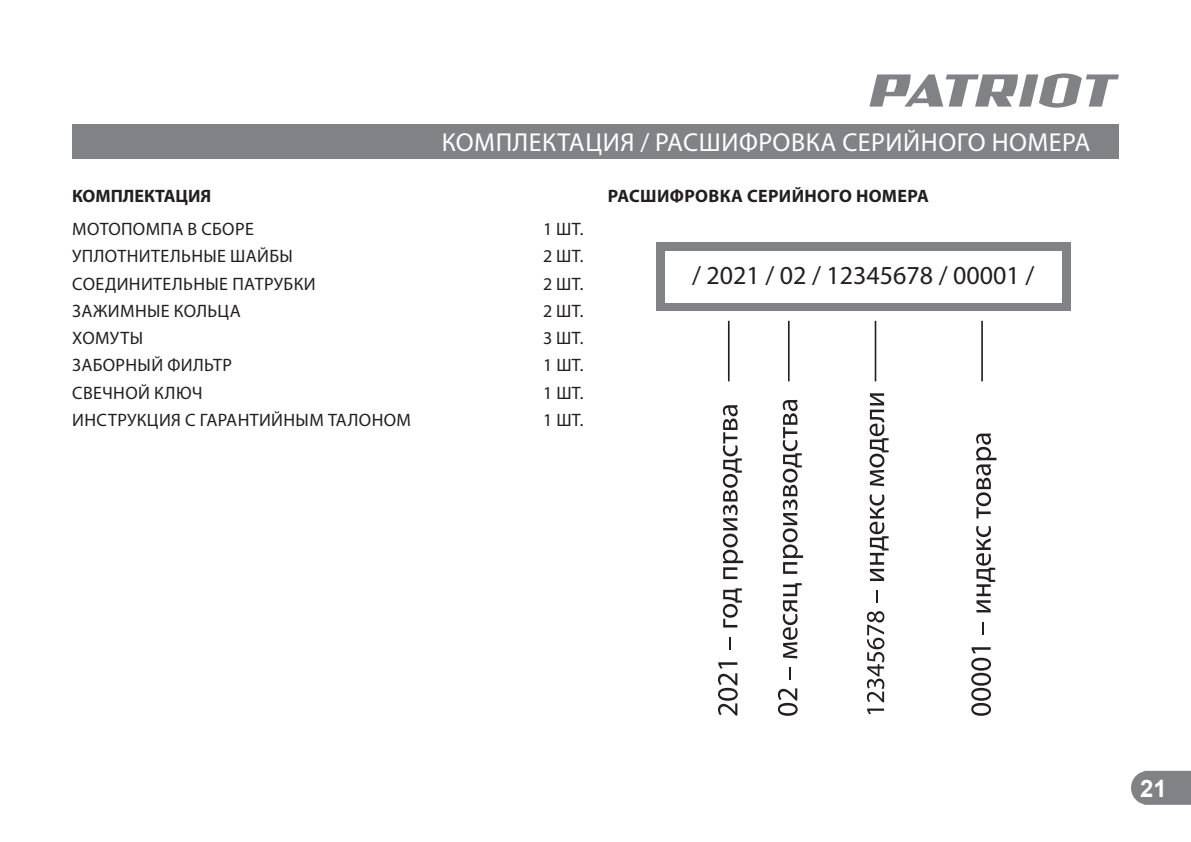
<style>
.page{position:relative;width:1191px;height:842px;background:#fff}
.page>*{position:absolute;margin:0;border:0;box-sizing:border-box;transform-origin:0 0}
.t1{font:26px "Myriad Pro";letter-spacing:.02em;color:#fff}
.t2{font:26px "Myriad Pro";color:#231f20}
.t3{font:700 24px "Arial";color:#fff}
.t4{font:18px "Myriad Pro";letter-spacing:.02em;color:#231f20}
.t5{font:700 18px "Myriad Pro";letter-spacing:.02em;color:#231f20}
.t6{font:700 18px "Myriad Pro";color:#231f20}
</style>
<div class="page">
<svg style="left:1131px;top:771px;width:60px;height:34px;background:#888a8c"></svg>
<svg style="left:869px;top:73px;width:250px;height:35px"></svg>
<div style="left:72px;top:124px;width:1047px;height:34px;background:#808285"></div>
<svg style="left:718px;top:662px;width:19px;height:53px"></svg>
<svg style="left:729px;top:637px;width:2px;height:13px"></svg>
<svg style="left:723px;top:588px;width:19px;height:39px"></svg>
<svg style="left:723px;top:405px;width:20px;height:174px"></svg>
<svg style="left:778px;top:688px;width:19px;height:28px"></svg>
<svg style="left:789px;top:667px;width:1px;height:13px"></svg>
<svg style="left:782px;top:583px;width:20px;height:75px"></svg>
<svg style="left:782px;top:400px;width:21px;height:174px"></svg>
<svg style="left:867px;top:708px;width:17px;height:6px"></svg>
<svg style="left:867px;top:611px;width:17px;height:91px"></svg>
<svg style="left:876px;top:590px;width:1px;height:13px"></svg>
<svg style="left:869px;top:494px;width:19px;height:87px"></svg>
<svg style="left:869px;top:393px;width:19px;height:93px"></svg>
<svg style="left:971px;top:647px;width:20px;height:69px"></svg>
<svg style="left:982px;top:622px;width:2px;height:12px"></svg>
<svg style="left:976px;top:526px;width:19px;height:86px"></svg>
<svg style="left:976px;top:433px;width:20px;height:85px"></svg>
<hr style="left:728px;top:321px;width:1px;height:60px;background:#231f20">
<hr style="left:788px;top:321px;width:1px;height:60px;background:#231f20">
<hr style="left:874px;top:321px;width:2px;height:60px;background:#231f20">
<hr style="left:981px;top:321px;width:2px;height:60px;background:#231f20">
<div style="left:656px;top:243px;width:414px;height:68px;background:#808285"></div>
<div style="left:664px;top:251px;width:397px;height:51px;background:#fff"></div>
<h1 class="t1" style="left:442px;top:129px;width:650px">КОМПЛЕКТАЦИЯ / РАСШИФРОВКА СЕРИЙНОГО НОМЕРА</h1>
<p class="t6" style="left:72px;top:187px;width:141px">КОМПЛЕКТАЦИЯ</p>
<p class="t4" style="left:72px;top:220px;width:183px">МОТОПОМПА В СБОРЕ</p>
<p class="t4" style="left:543px;top:220px;width:42px">1 ШТ.</p>
<p class="t4" style="left:72px;top:247px;width:222px">УПЛОТНИТЕЛЬНЫЕ ШАЙБЫ</p>
<p class="t4" style="left:543px;top:247px;width:42px">2 ШТ.</p>
<p class="t4" style="left:72px;top:274px;width:245px">СОЕДИНИТЕЛЬНЫЕ ПАТРУБКИ</p>
<p class="t4" style="left:543px;top:274px;width:42px">2 ШТ.</p>
<p class="t4" style="left:72px;top:302px;width:170px">ЗАЖИМНЫЕ КОЛЬЦА</p>
<p class="t4" style="left:543px;top:302px;width:42px">2 ШТ.</p>
<p class="t4" style="left:72px;top:329px;width:72px">ХОМУТЫ</p>
<p class="t4" style="left:543px;top:329px;width:42px">3 ШТ.</p>
<p class="t4" style="left:72px;top:356px;width:161px">ЗАБОРНЫЙ ФИЛЬТР</p>
<p class="t4" style="left:543px;top:356px;width:42px">1 ШТ.</p>
<p class="t4" style="left:72px;top:383px;width:132px">СВЕЧНОЙ КЛЮЧ</p>
<p class="t4" style="left:543px;top:383px;width:42px">1 ШТ.</p>
<p class="t4" style="left:72px;top:411px;width:340px">ИНСТРУКЦИЯ С ГАРАНТИЙНЫМ ТАЛОНОМ</p>
<p class="t4" style="left:543px;top:411px;width:42px">1 ШТ.</p>
<p class="t5" style="left:608px;top:187px;width:323px">РАСШИФРОВКА СЕРИЙНОГО НОМЕРА</p>
<h1 class="t2" style="left:692px;top:263px;width:344px">/ 2021 / 02 / 12345678 / 00001 /</h1>
<h2 class="t3" style="left:1140px;top:774px;width:28px">21</h2>
</div>
